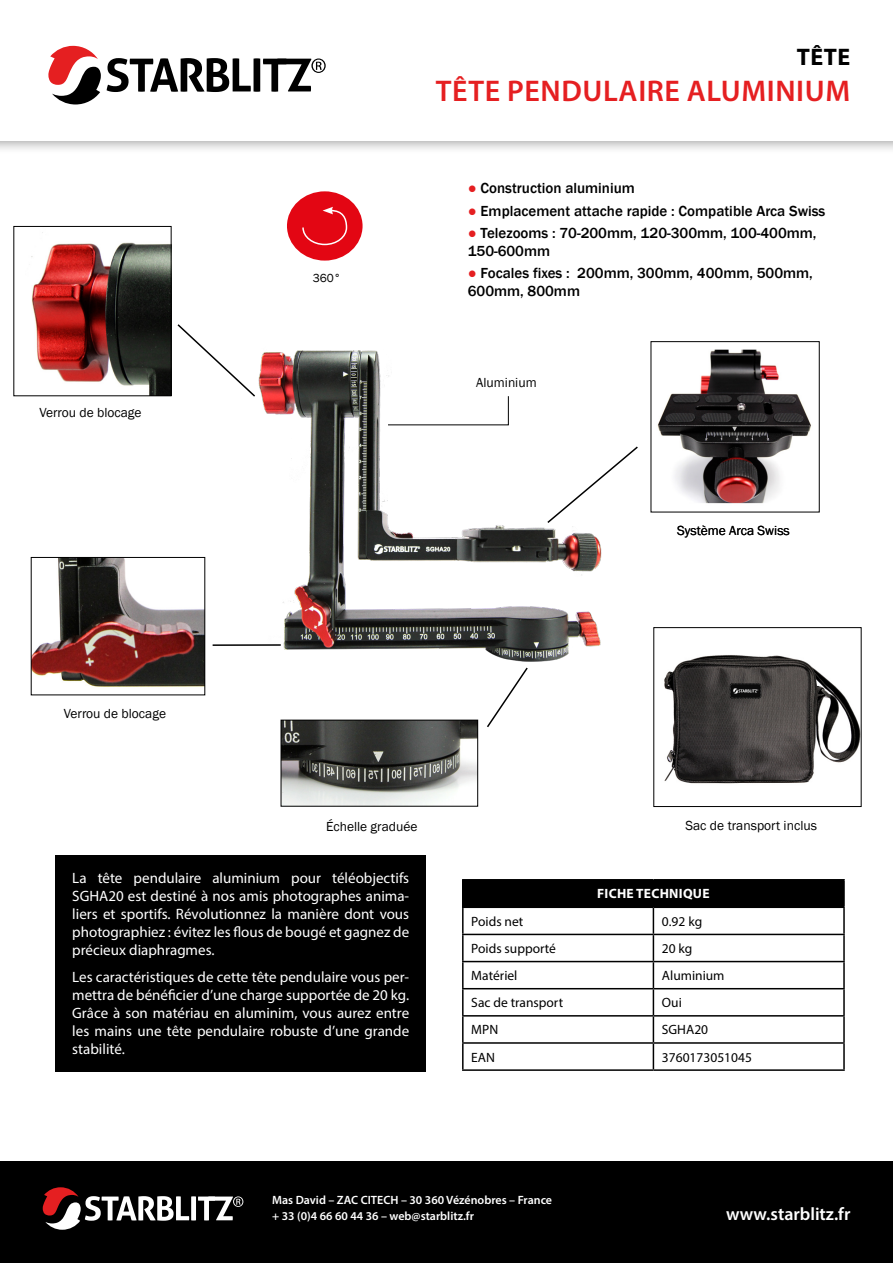
<style>
.page{position:relative;width:893px;height:1263px;background:#fff}
.page>*{position:absolute;margin:0;border:0;box-sizing:border-box;transform-origin:0 0}
.t1{font:600 30px "Myriad Pro";letter-spacing:.02em;color:#e51f21}
.t2{font:700 24px "Myriad Pro";color:#000}
.t3{font:600 18px "Myriad Pro";color:#fff}
.t4{font:15px/18px "Myriad Pro";color:#fff;text-align:justify}
.t5{font:500 15px/18px "Franklin Gothic";color:#000}
.t6{font:13.5px "Myriad Pro";color:#000}
.t7{font:13.5px "Franklin Gothic";color:#000}
.t8{font:700 13.5px "Myriad Pro";letter-spacing:.02em;color:#fff}
.t9{font:600 12px/16.5px "Myriad Pro";color:#fff}
.t10{font:12px "Franklin Gothic";color:#000}
.s1{color:#e51f21}
</style>
<div class="page">
<div style="left:0;top:0;width:893px;height:155px;background:#000;opacity:.5"></div>
<div style="left:0;top:0;width:893px;height:140px;background:#fff"></div>
<img style="left:258px;top:350px;width:344px;height:312px">
<div style="left:55px;top:855px;width:371px;height:216px;background:#000"></div>
<img style="left:657px;top:350px;width:154px;height:154px">
<div style="left:651px;top:341px;width:169px;height:171px;border:1px solid #000"></div>
<svg style="left:177px;top:324px;width:78px;height:73px"></svg>
<hr style="left:213px;top:644px;width:68px;height:2px;background:#000">
<svg style="left:546px;top:445px;width:92px;height:79px"></svg>
<svg style="left:487px;top:667px;width:41px;height:61px"></svg>
<img style="left:664px;top:655px;width:195px;height:129px">
<div style="left:653px;top:627px;width:208px;height:180px;border:1px solid #000"></div>
<div style="left:463px;top:880px;width:381px;height:27px;background:#000"></div>
<svg style="left:464px;top:908px;width:379px;height:161px"></svg>
<hr style="left:462px;top:906px;width:191px;height:2px;background:#000">
<hr style="left:462px;top:908px;width:2px;height:26px;background:#000">
<hr style="left:653px;top:906px;width:192px;height:2px;background:#000">
<hr style="left:843px;top:908px;width:2px;height:26px;background:#000">
<hr style="left:462px;top:934px;width:191px;height:1px;background:#000">
<hr style="left:462px;top:935px;width:2px;height:26px;background:#000">
<hr style="left:653px;top:934px;width:192px;height:1px;background:#000">
<hr style="left:843px;top:935px;width:2px;height:26px;background:#000">
<hr style="left:462px;top:961px;width:191px;height:1px;background:#000">
<hr style="left:462px;top:962px;width:2px;height:26px;background:#000">
<hr style="left:653px;top:961px;width:192px;height:1px;background:#000">
<hr style="left:843px;top:962px;width:2px;height:26px;background:#000">
<hr style="left:462px;top:988px;width:191px;height:1px;background:#000">
<hr style="left:462px;top:989px;width:2px;height:26px;background:#000">
<hr style="left:653px;top:988px;width:192px;height:1px;background:#000">
<hr style="left:843px;top:989px;width:2px;height:26px;background:#000">
<hr style="left:462px;top:1015px;width:191px;height:1px;background:#000">
<hr style="left:462px;top:1016px;width:2px;height:26px;background:#000">
<hr style="left:653px;top:1015px;width:192px;height:1px;background:#000">
<hr style="left:843px;top:1016px;width:2px;height:26px;background:#000">
<hr style="left:462px;top:1042px;width:191px;height:2px;background:#000">
<hr style="left:462px;top:1044px;width:2px;height:25px;background:#000">
<hr style="left:653px;top:1042px;width:192px;height:2px;background:#000">
<svg style="left:653px;top:908px;width:1px;height:161px"></svg>
<hr style="left:843px;top:1044px;width:2px;height:25px;background:#000">
<hr style="left:462px;top:1069px;width:191px;height:2px;background:#000">
<hr style="left:653px;top:1069px;width:192px;height:2px;background:#000">
<hr style="left:462px;top:879px;width:191px;height:1px;background:#000">
<hr style="left:462px;top:880px;width:2px;height:26px;background:#000">
<hr style="left:653px;top:879px;width:192px;height:1px;background:#000">
<hr style="left:843px;top:880px;width:2px;height:26px;background:#000">
<img style="left:31px;top:232px;width:139px;height:162px">
<div style="left:13px;top:226px;width:159px;height:170px;border:1px solid #000"></div>
<img style="left:33px;top:559px;width:170px;height:128px">
<div style="left:31px;top:557px;width:174px;height:138px;border:1px solid #000"></div>
<img style="left:283px;top:722px;width:193px;height:82px">
<div style="left:281px;top:720px;width:197px;height:86px;border:1px solid #000"></div>
<div style="left:287px;top:191px;width:76px;height:70px;background:#e30613;border-radius:50%"></div>
<svg style="left:302px;top:207px;width:46px;height:39px"></svg>
<svg style="left:387px;top:395px;width:122px;height:31px"></svg>
<div style="left:0;top:1161px;width:893px;height:102px;background:#000"></div>
<svg style="left:43px;top:1187px;width:200px;height:43px"></svg>
<svg style="left:48px;top:46px;width:53px;height:58px"></svg>
<svg style="left:107px;top:58px;width:219px;height:34px"></svg>
<p class="t7" style="left:39px;top:404px;width:104px">Verrou de blocage</p>
<p class="t10" style="left:313px;top:271px;width:30px">360°</p>
<h2 class="t2" style="left:797px;top:41px;width:55px">TÊTE</h2>
<h1 class="t1" style="left:436px;top:72px;width:416px">TÊTE PENDULAIRE ALUMINIUM</h1>
<p class="t5" style="left:468px;top:180px;width:169px"><span class="s1">●</span> Construction aluminium</p>
<p class="t5" style="left:468px;top:202px;width:359px"><span class="s1">●</span> Emplacement attache rapide : Compatible Arca Swiss</p>
<p class="t5" style="left:468px;top:224px;width:350px"><span class="s1">●</span> Telezooms : 70-200mm, 120-300mm, 100-400mm,<br>150-600mm</p>
<p class="t5" style="left:468px;top:264px;width:347px"><span class="s1">●</span> Focales fixes : 200mm, 300mm, 400mm, 500mm,<br>600mm, 800mm</p>
<p class="t7" style="left:476px;top:374px;width:62px">Aluminium</p>
<p class="t7" style="left:677px;top:522px;width:114px">Système Arca Swiss</p>
<p class="t7" style="left:64px;top:705px;width:104px">Verrou de blocage</p>
<p class="t7" style="left:326px;top:818px;width:93px">Échelle graduée</p>
<p class="t4" style="left:72px;top:869px;width:338px">La tête pendulaire aluminium pour téléobjectifs SGHA20 est destiné à nos amis photographes anima&shy;liers et sportifs. Révolutionnez la manière dont vous photographiez : évitez les flous de bougé et gagnez de précieux diaphragmes.</p>
<p class="t4" style="left:72px;top:967px;width:338px">Les caractéristiques de cette tête pendulaire vous per&shy;mettra de bénéficier d’une charge supportée de 20 kg.<br>Grâce à son matériau en aluminim, vous aurez entre les mains une tête pendulaire robuste d’une grande stabilité.</p>
<p class="t7" style="left:685px;top:817px;width:133px">Sac de transport inclus</p>
<p class="t8" style="left:597px;top:885px;width:114px">FICHE TECHNIQUE</p>
<p class="t6" style="left:471px;top:913px;width:53px">Poids net</p>
<p class="t6" style="left:662px;top:913px;width:42px">0.92 kg</p>
<p class="t6" style="left:471px;top:940px;width:86px">Poids supporté</p>
<p class="t6" style="left:662px;top:940px;width:32px">20 kg</p>
<p class="t6" style="left:471px;top:967px;width:48px">Matériel</p>
<p class="t6" style="left:662px;top:967px;width:64px">Aluminium</p>
<p class="t6" style="left:471px;top:994px;width:93px">Sac de transport</p>
<p class="t6" style="left:662px;top:994px;width:21px">Oui</p>
<p class="t6" style="left:471px;top:1022px;width:28px">MPN</p>
<p class="t6" style="left:662px;top:1022px;width:48px">SGHA20</p>
<p class="t6" style="left:471px;top:1049px;width:25px">EAN</p>
<p class="t6" style="left:662px;top:1049px;width:92px">3760173051045</p>
<p class="t9" style="left:272px;top:1191px;width:281px">Mas David – ZAC CITECH – 30 360 Vézénobres – France + 33 (0)4 66 60 44 36 – web@starblitz.fr</p>
<p class="t3" style="left:726px;top:1203px;width:126px">www.starblitz.fr</p>
</div>
